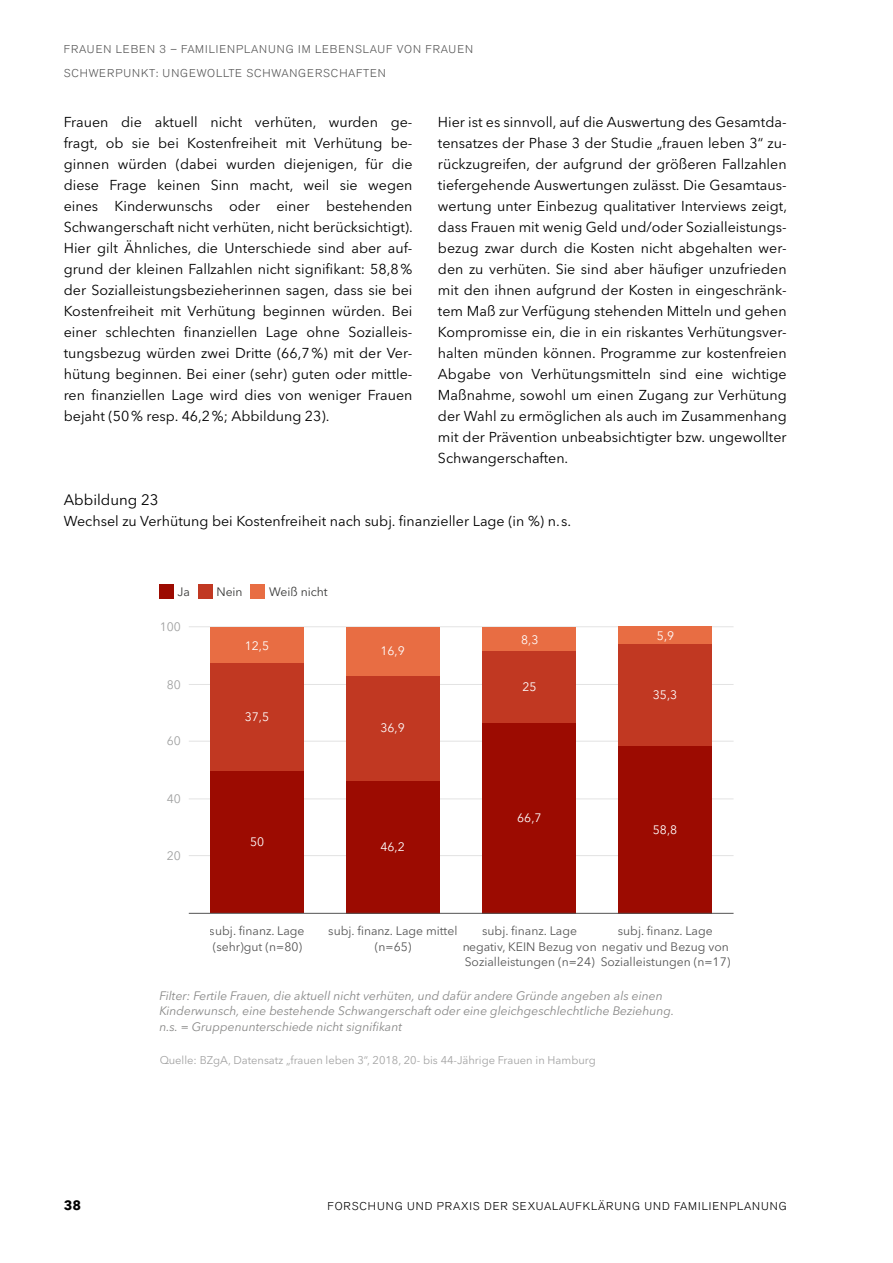
<style>
.page{position:relative;width:893px;height:1263px;background:#fff}
.page>*{position:absolute;margin:0;border:0;box-sizing:border-box;transform-origin:0 0}
.t1{font:15px "Avenir Next LT Pro";color:#000}
.t2{font:14.25px/21px "Avenir Next LT Pro";color:#000;text-align:justify}
.t3{font:700 13.5px "Avenir Next LT Pro";color:#000}
.t4{font:italic 12.15px/15.1px "Avenir Next LT Pro";color:#878786}
.t5{font:12.15px/15.1px "Avenir Next LT Pro";color:#565656}
.t6{font:12.15px "Avenir Next LT Pro";color:#fff}
.t7{font:12.15px "Avenir Next LT Pro";color:#383837}
.t8{font:12.15px "Avenir Next LT Pro";color:#a0a1a1}
.t9{font:300 11.25px/24px "Akzidenz Grotesk BQ";letter-spacing:.08em;color:#565656}
.t10{font:300 11.25px "Akzidenz Grotesk BQ";letter-spacing:.08em;color:#000}
.t11{font:11.1px "Avenir Next LT Pro";color:#a3a3a3}
</style>
<div class="page">
<div style="left:159px;top:584px;width:15px;height:14px;background:#9c0b01"></div>
<div style="left:198px;top:584px;width:14px;height:14px;background:#c13822"></div>
<div style="left:251px;top:584px;width:14px;height:14px;background:#e86d43"></div>
<hr style="left:189px;top:626px;width:545px;height:1px;background:#e3e3e3">
<hr style="left:189px;top:684px;width:545px;height:1px;background:#e3e3e3">
<hr style="left:189px;top:741px;width:545px;height:1px;background:#e3e3e3">
<hr style="left:189px;top:798px;width:545px;height:1px;background:#e3e3e3">
<hr style="left:189px;top:855px;width:545px;height:1px;background:#e3e3e3">
<div style="left:210px;top:770px;width:94px;height:143px;background:#9c0b01"></div>
<div style="left:210px;top:663px;width:94px;height:107px;background:#c13822"></div>
<div style="left:210px;top:628px;width:94px;height:35px;background:#e86d43"></div>
<div style="left:346px;top:781px;width:94px;height:132px;background:#9c0b01"></div>
<div style="left:346px;top:675px;width:94px;height:106px;background:#c13822"></div>
<div style="left:346px;top:627px;width:94px;height:48px;background:#e86d43"></div>
<div style="left:482px;top:723px;width:94px;height:190px;background:#9c0b01"></div>
<div style="left:482px;top:651px;width:94px;height:72px;background:#c13822"></div>
<div style="left:482px;top:628px;width:94px;height:23px;background:#e86d43"></div>
<div style="left:618px;top:745px;width:94px;height:168px;background:#9c0b01"></div>
<div style="left:618px;top:644px;width:94px;height:101px;background:#c13822"></div>
<div style="left:618px;top:627px;width:94px;height:17px;background:#e86d43"></div>
<hr style="left:189px;top:913px;width:545px;height:1px;background:#565656">
<p class="t9" style="left:64px;top:37px;width:411px">FRAUEN LEBEN 3 – FAMILIENPLANUNG IM LEBENSLAUF VON FRAUEN<br>SCHWERPUNKT: UNGEWOLLTE SCHWANGERSCHAFTEN</p>
<p class="t2" style="left:64px;top:112px;width:351px">Frauen die aktuell nicht verhüten, wurden ge&shy;fragt, ob sie bei Kostenfreiheit mit Verhütung be&shy;ginnen würden (dabei wurden diejenigen, für die diese Frage keinen Sinn macht, weil sie wegen eines Kinderwunschs oder einer bestehenden Schwangerschaft nicht verhüten, nicht berücksichtigt).<br>Hier gilt Ähnliches, die Unterschiede sind aber auf&shy;grund der kleinen Fallzahlen nicht signifikant: 58,8% der Sozialleistungsbezieherinnen sagen, dass sie bei Kostenfreiheit mit Verhütung beginnen würden. Bei einer schlechten finanziellen Lage ohne Sozialleis&shy;tungsbezug würden zwei Dritte (66,7%) mit der Ver&shy;hütung beginnen. Bei einer (sehr) guten oder mittle&shy;ren finanziellen Lage wird dies von weniger Frauen bejaht (50% resp. 46,2%; Abbildung 23).</p>
<p class="t2" style="left:438px;top:112px;width:351px">Hier ist es sinnvoll, auf die Auswertung des Gesamtda&shy;tensatzes der Phase 3 der Studie „frauen leben 3“ zu&shy;rückzugreifen, der aufgrund der größeren Fallzahlen tiefergehende Auswertungen zulässt. Die Gesamtaus&shy;wertung unter Einbezug qualitativer Interviews zeigt, dass Frauen mit wenig Geld und/oder Sozialleistungs&shy;bezug zwar durch die Kosten nicht abgehalten wer&shy;den zu verhüten. Sie sind aber häufiger unzufrieden mit den ihnen aufgrund der Kosten in eingeschränk&shy;tem Maß zur Verfügung stehenden Mitteln und gehen Kompromisse ein, die in ein riskantes Verhütungsver&shy;halten münden können. Programme zur kostenfreien Abgabe von Verhütungsmitteln sind eine wichtige Maßnahme, sowohl um einen Zugang zur Verhütung der Wahl zu ermöglichen als auch im Zusammenhang mit der Prävention unbeabsichtigter bzw. ungewollter Schwangerschaften.</p>
<p class="t1" style="left:64px;top:491px;width:96px">Abbildung 23</p>
<p class="t2" style="left:64px;top:511px;width:509px">Wechsel zu Verhütung bei Kostenfreiheit nach subj. finanzieller Lage (in %) n.s.</p>
<p class="t7" style="left:178px;top:585px;width:14px">Ja</p>
<p class="t7" style="left:216px;top:585px;width:28px">Nein</p>
<p class="t7" style="left:269px;top:585px;width:60px">Weiß nicht</p>
<p class="t8" style="left:160px;top:619px;width:23px">100</p>
<p class="t8" style="left:167px;top:677px;width:16px">80</p>
<p class="t8" style="left:167px;top:734px;width:16px">60</p>
<p class="t8" style="left:167px;top:792px;width:16px">40</p>
<p class="t8" style="left:167px;top:848px;width:16px">20</p>
<p class="t6" style="left:245px;top:638px;width:26px">12,5</p>
<p class="t6" style="left:245px;top:710px;width:26px">37,5</p>
<p class="t6" style="left:250px;top:835px;width:16px">50</p>
<p class="t6" style="left:381px;top:644px;width:26px">16,9</p>
<p class="t6" style="left:381px;top:721px;width:26px">36,9</p>
<p class="t6" style="left:381px;top:840px;width:26px">46,2</p>
<p class="t6" style="left:521px;top:632px;width:19px">8,3</p>
<p class="t6" style="left:522px;top:680px;width:16px">25</p>
<p class="t6" style="left:517px;top:811px;width:26px">66,7</p>
<p class="t6" style="left:657px;top:628px;width:19px">5,9</p>
<p class="t6" style="left:653px;top:687px;width:26px">35,3</p>
<p class="t6" style="left:653px;top:822px;width:26px">58,8</p>
<p class="t5" style="left:210px;top:923px;width:96px">subj. finanz. Lage (sehr)gut (n=80)</p>
<p class="t5" style="left:328px;top:923px;width:131px;text-align:center">subj. finanz. Lage mittel (n=65)</p>
<p class="t5" style="left:462px;top:923px;width:268px;text-indent:20px">subj. finanz. Lage<br>negativ, KEIN Bezug von negativ und Bezug von<br>Sozialleistungen (n=24)</p>
<p class="t5" style="left:618px;top:923px;width:96px">subj. finanz. Lage</p>
<p class="t5" style="left:600px;top:954px;width:131px">Sozialleistungen (n=17)</p>
<p class="t3" style="left:64px;top:1197px;width:19px">38</p>
<p class="t4" style="left:159px;top:988px;width:516px">Filter: Fertile Frauen, die aktuell nicht verhüten, und dafür andere Gründe angeben als einen<br>Kinderwunsch, eine bestehende Schwangerschaft oder eine gleichgeschlechtliche Beziehung. n.s. = Gruppenunterschiede nicht signifikant</p>
<p class="t11" style="left:159px;top:1054px;width:438px">Quelle: BZgA, Datensatz „frauen leben 3“, 2018, 20- bis 44-Jährige Frauen in Hamburg</p>
<p class="t10" style="left:328px;top:1199px;width:461px">FORSCHUNG UND PRAXIS DER SEXUALAUFKLÄRUNG UND FAMILIENPLANUNG</p>
</div>
